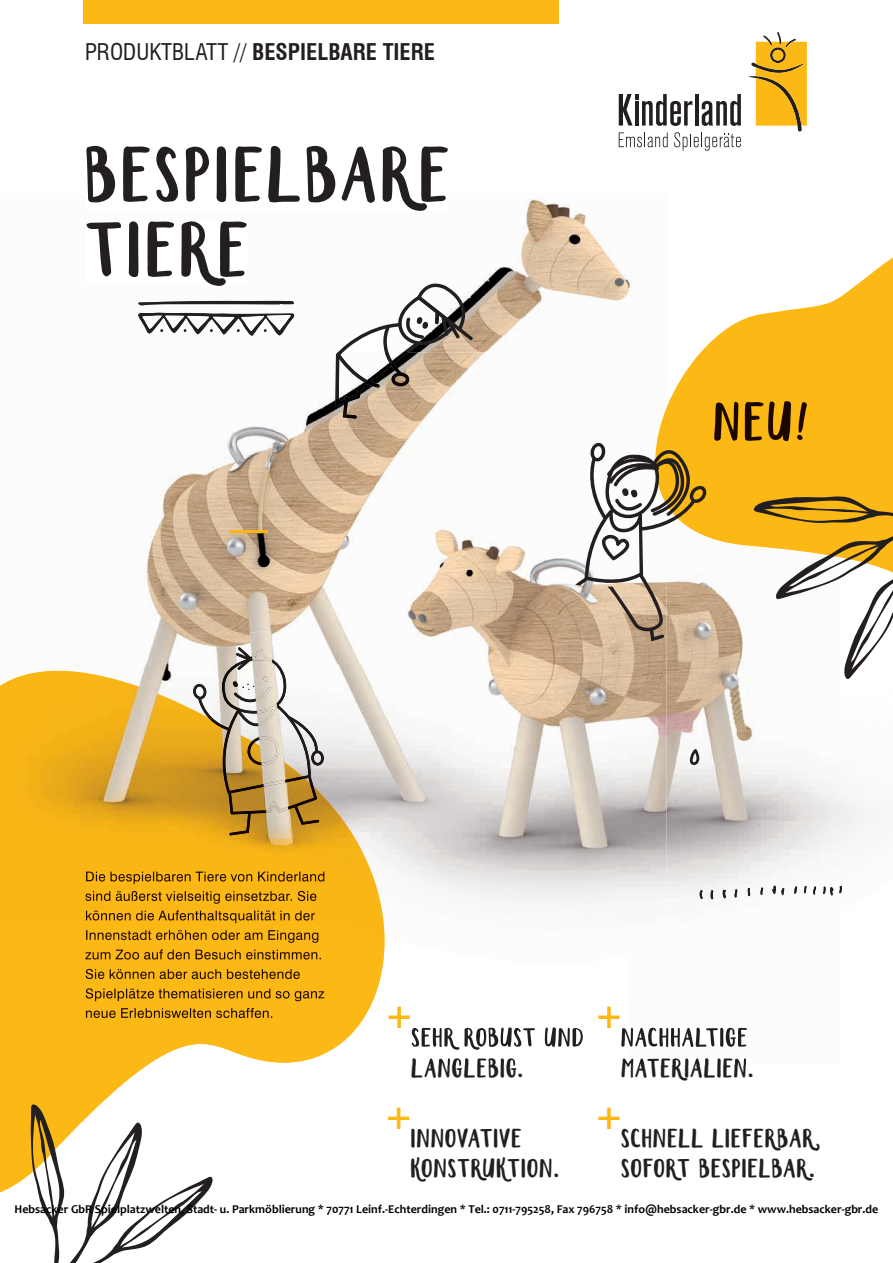
<style>
.page{position:relative;width:893px;height:1263px;background:#fff}
.page>*{position:absolute;margin:0;border:0;box-sizing:border-box;transform-origin:0 0}
.t1{font:75px "Erlan";letter-spacing:.055em;color:#231f20}
.t2{font:700 36px "Swiss 721 BT";color:#fcb814}
.t3{font:25.5px/30.6px "Erlan";letter-spacing:.045em;color:#231f20}
.t4{font:700 condensed 22.5px "Swiss 721 BT";color:#231f20}
.t5{font:700 12px "Candara";color:#000}
.s1{font-weight:400}
</style>
<div class="page">
<hr style="left:695px;top:94px;width:3px;height:32px;background:#231f20">
<svg style="left:702px;top:94px;width:39px;height:32px"></svg>
<svg style="left:619px;top:94px;width:73px;height:32px"></svg>
<svg style="left:674px;top:132px;width:67px;height:19px"></svg>
<svg style="left:619px;top:132px;width:49px;height:15px"></svg>
<svg style="left:748px;top:32px;width:59px;height:100px"></svg>
<div style="left:83px;top:0;width:475px;height:23px;background:#fcb814"></div>
<svg style="left:0;top:1064px;width:467px;height:129px"></svg>
<svg style="left:701px;top:257px;width:192px;height:95px"></svg>
<svg style="left:31px;top:1104px;width:183px;height:159px"></svg>
<img style="left:86px;top:198px;width:546px;height:154px">
<img style="left:138px;top:301px;width:157px;height:34px">
<img style="left:86px;top:193px;width:362px;height:18px">
<img style="left:87px;top:221px;width:160px;height:65px">
<img style="left:631px;top:641px;width:49px;height:387px">
<img style="left:680px;top:583px;width:160px;height:445px">
<img style="left:0;top:925px;width:389px;height:139px">
<div style="left:666px;top:352px;width:227px;height:195px;background:#fcb814"></div>
<img style="left:86px;top:930px;width:233px;height:13px">
<img style="left:85px;top:949px;width:237px;height:10px">
<img style="left:86px;top:969px;width:214px;height:10px">
<img style="left:86px;top:988px;width:239px;height:13px">
<img style="left:86px;top:1008px;width:186px;height:10px">
<img style="left:714px;top:401px;width:93px;height:40px">
<svg style="left:794px;top:886px;width:3px;height:8px"></svg>
<svg style="left:772px;top:885px;width:12px;height:10px"></svg>
<svg style="left:722px;top:889px;width:5px;height:9px"></svg>
<svg style="left:804px;top:886px;width:3px;height:7px"></svg>
<svg style="left:813px;top:886px;width:3px;height:8px"></svg>
<svg style="left:823px;top:886px;width:19px;height:11px"></svg>
<svg style="left:747px;top:888px;width:3px;height:8px"></svg>
<svg style="left:760px;top:887px;width:3px;height:8px"></svg>
<svg style="left:734px;top:889px;width:3px;height:8px"></svg>
<svg style="left:699px;top:890px;width:4px;height:9px"></svg>
<svg style="left:710px;top:890px;width:3px;height:9px"></svg>
<img style="left:621px;top:1028px;width:126px;height:19px">
<img style="left:622px;top:1058px;width:124px;height:6px">
<img style="left:598px;top:1006px;width:21px;height:22px">
<img style="left:412px;top:1027px;width:171px;height:23px">
<img style="left:412px;top:1058px;width:104px;height:6px">
<img style="left:389px;top:1006px;width:21px;height:22px">
<img style="left:52px;top:352px;width:563px;height:365px">
<img style="left:615px;top:641px;width:51px;height:284px">
<img style="left:384px;top:717px;width:232px;height:52px">
<img style="left:384px;top:769px;width:232px;height:104px">
<img style="left:0;top:671px;width:384px;height:254px">
<img style="left:657px;top:409px;width:9px;height:33px">
<img style="left:86px;top:872px;width:239px;height:12px">
<img style="left:85px;top:891px;width:232px;height:13px">
<img style="left:86px;top:910px;width:229px;height:13px">
<img style="left:229px;top:531px;width:38px;height:1px">
<svg style="left:335px;top:283px;width:138px;height:136px"></svg>
<img style="left:250px;top:631px;width:22px;height:16px">
<img style="left:265px;top:835px;width:26px;height:4px">
<svg style="left:193px;top:647px;width:131px;height:188px"></svg>
<img style="left:255px;top:687px;width:16px;height:14px">
<img style="left:256px;top:703px;width:21px;height:23px">
<img style="left:259px;top:736px;width:20px;height:21px">
<img style="left:261px;top:755px;width:16px;height:10px">
<img style="left:263px;top:780px;width:22px;height:7px">
<img style="left:265px;top:801px;width:23px;height:12px">
<svg style="left:575px;top:442px;width:131px;height:199px"></svg>
<svg style="left:690px;top:749px;width:9px;height:16px"></svg>
<svg style="left:754px;top:496px;width:139px;height:183px"></svg>
<h3 class="t4" style="left:85px;top:39px;width:351px"><span class="s1">PRODUKTBLATT //</span> BESPIELBARE TIERE</h3>
<h1 class="t1" style="left:85px;top:134px;width:365px">BESPIELBARE</h1>
<h3 class="t3" style="left:411px;top:1053px;width:114px">LANGLEBIG.</h3>
<h3 class="t3" style="left:621px;top:1053px;width:135px">MATERIALIEN.</h3>
<h2 class="t2" style="left:384px;top:1094px;width:31px">+</h2>
<h3 class="t3" style="left:411px;top:1123px;width:151px">INNOVATIVE<br>KONSTRUKTION.</h3>
<h2 class="t2" style="left:594px;top:1094px;width:31px">+</h2>
<h3 class="t3" style="left:621px;top:1123px;width:202px">SCHNELL LIEFERBAR,<br>SOFORT BESPIELBAR.</h3>
<p class="t5" style="left:15px;top:1202px;width:865px">Hebsacker GbR Spielplatzwelten, Stadt- u. Parkmöblierung * 70771 Leinf.-Echterdingen * Tel.: 0711-795258, Fax 796758 * info@hebsacker-gbr.de * www.hebsacker-gbr.de</p>
</div>
